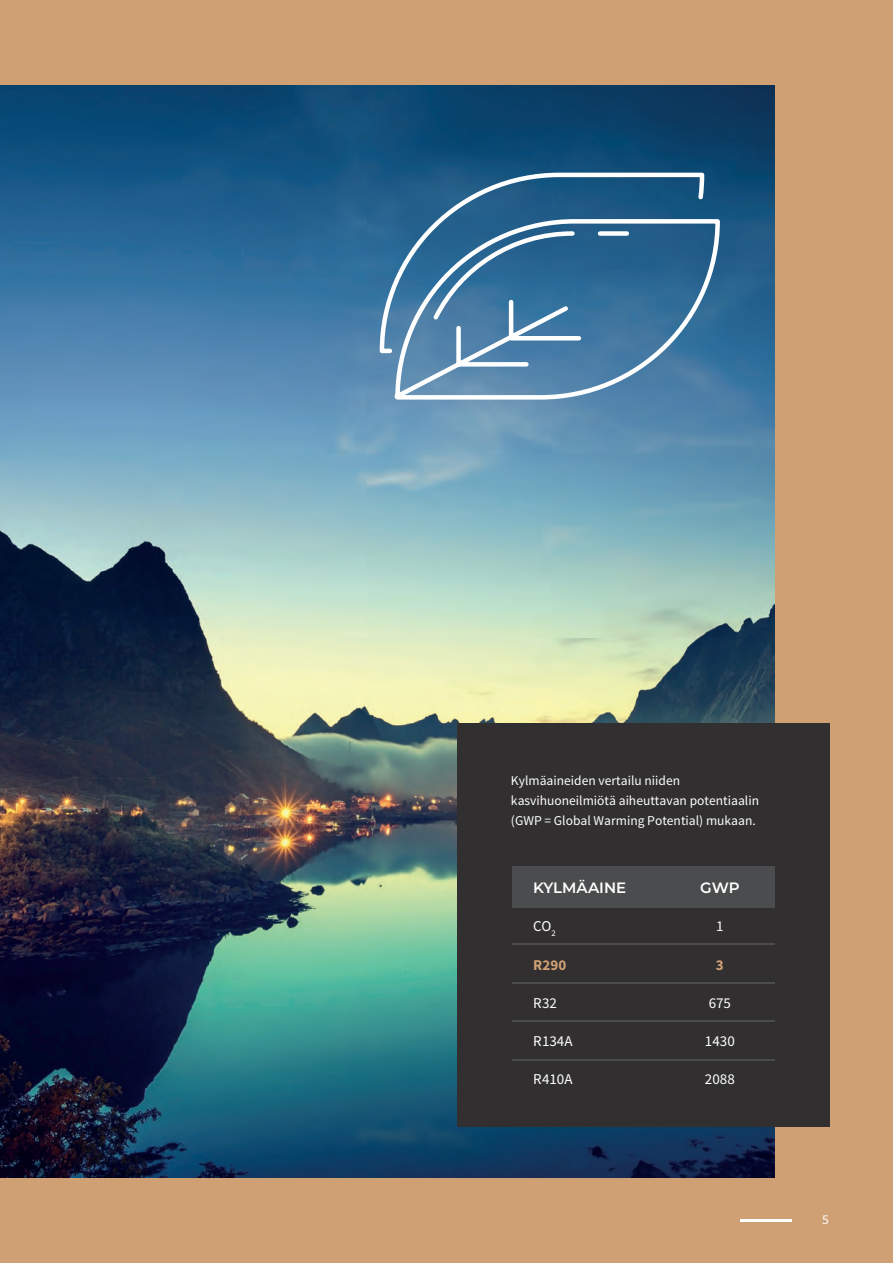
<style>
.page{position:relative;width:893px;height:1263px;background:#cea073}
.page>*{position:absolute;margin:0;border:0;box-sizing:border-box;transform-origin:0 0}
.Paragraph_2{font:15px "Source Sans Pro";color:#fff}
.Paragraph_2-2{font:600 15px "Montserrat";color:#fff}
.Paragraph_2-3{font:700 15px "Source Sans Pro";color:#cea073}
.Header_4{font:13.5px/20.2px "Source Sans Pro";color:#fff}
</style>
<div class="page">
<img style="left:0;top:85px;width:775px;height:1093px">
<svg style="left:377px;top:170px;width:345px;height:233px;background:#497ca2"></svg>
<div style="left:457px;top:723px;width:372px;height:403px;background:#312f30"></div>
<hr style="left:512px;top:944px;width:262px;height:1px;background:#4b4c4d">
<hr style="left:512px;top:982px;width:262px;height:1px;background:#4b4c4d">
<hr style="left:512px;top:1020px;width:262px;height:1px;background:#4b4c4d">
<hr style="left:512px;top:1060px;width:262px;height:1px;background:#4b4c4d">
<div style="left:512px;top:866px;width:262px;height:42px;background:#4b4c4d"></div>
<hr style="left:740px;top:1219px;width:51px;height:2px;background:#fff">
<p class="Header_4" style="left:511px;top:770px;width:250px">Kylmäaineiden vertailu niiden kasvihuoneilmiötä aiheuttavan potentiaalin (GWP = Global Warming Potential) mukaan.</p>
<p class="Paragraph_2-2" style="left:533px;top:877px;width:94px">KYLMÄAINE</p>
<p class="Paragraph_2" style="left:533px;top:917px;width:24px">CO<sub>2</sub></p>
<p class="Paragraph_2-3" style="left:533px;top:955px;width:34px">R290</p>
<p class="Paragraph_2" style="left:533px;top:993px;width:25px">R32</p>
<p class="Paragraph_2" style="left:533px;top:1032px;width:41px">R134A</p>
<p class="Paragraph_2" style="left:533px;top:1070px;width:41px">R410A</p>
<p class="Paragraph_2-2" style="left:700px;top:877px;width:41px">GWP</p>
<p class="Paragraph_2" style="left:716px;top:917px;width:9px">1</p>
<p class="Paragraph_2-3" style="left:716px;top:955px;width:9px">3</p>
<p class="Paragraph_2" style="left:709px;top:993px;width:24px">675</p>
<p class="Paragraph_2" style="left:705px;top:1032px;width:31px">1430</p>
<p class="Paragraph_2" style="left:705px;top:1070px;width:31px">2088</p>
<p class="Header_4" style="left:822px;top:1209px;width:8px">5</p>
</div>
